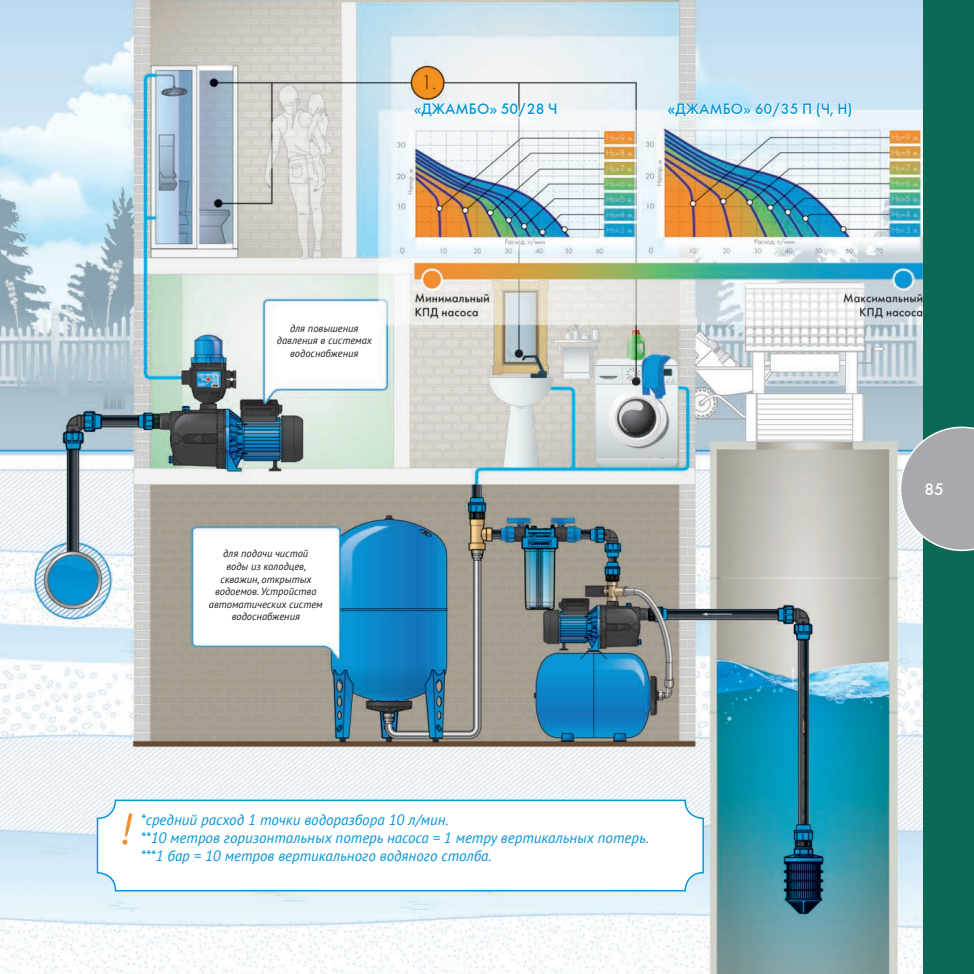
<style>
.page{position:relative;width:974px;height:974px;background:#fff}
.page>*{position:absolute;margin:0;border:0;box-sizing:border-box;transform-origin:0 0}
.t1{font:16.5px "Futuris C";color:#fff}
.t2{font:italic 15px/18px "PT Sans";color:#0696d7}
.t3{font:15px "Futuris C";color:#0696d7}
.t4{font:italic 10.5px/12.6px "PT Sans";color:#231f20;text-align:center}
</style>
<div class="page">
<img style="left:0;top:0;width:923px;height:974px">
<div style="left:97px;top:800px;width:606px;height:90px;background:#fff;border-radius:18px"></div>
<svg style="left:122px;top:775px;width:530px;height:183px"></svg>
<svg style="left:674px;top:98px;width:179px;height:22px"></svg>
<svg style="left:412px;top:98px;width:146px;height:22px"></svg>
<div style="left:923px;top:0;width:51px;height:974px;background:#0c6955"></div>
<svg style="left:899px;top:425px;width:75px;height:127px"></svg>
<p class="t3" style="left:414px;top:100px;width:145px">«ДЖАМБО» 50/28 Ч</p>
<p class="t3" style="left:667px;top:100px;width:187px">«ДЖАМБО» 60/35 П (Ч, Н)</p>
<p class="t4" style="left:277px;top:321px;width:97px">для повышения давления в системах водоснабжения</p>
<p class="t4" style="left:209px;top:547px;width:115px">для подачи чистой<br>воды из колодцев, скважин, открытых водоемов. Устройства автоматических систем водоснабжения</p>
<p class="t2" style="left:141px;top:810px;width:510px">*cредний расход 1 точки водоразбора 10 л/мин.<br>**10 метров горизонтальных потерь насоса = 1 метру вертикальных потерь. ***1 бар = 10 метров вертикального водяного столба.</p>
<p class="t1" style="left:924px;top:480px;width:21px">85</p>
</div>
